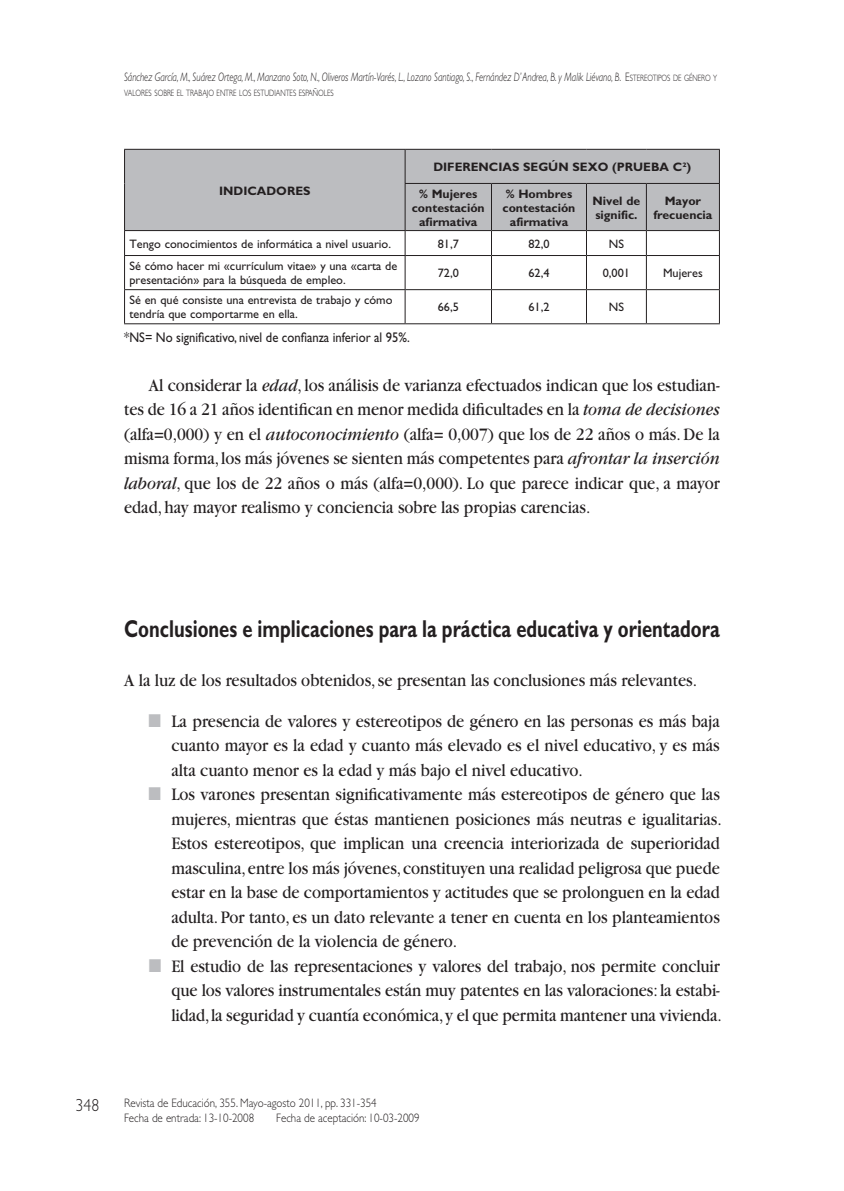
<style>
.page{position:relative;width:844px;height:1191px;background:#fff}
.page>*{position:absolute;margin:0;border:0;box-sizing:border-box;transform-origin:0 0}
.t1{font:700 24.5px "Gill Sans";color:#231f20;scale:.75 1}
.t2{font:18.38px/24.5px "Garamond";color:#231f20;text-align:justify;scale:.9 1}
.t3{font:300 17.5px "Gill Sans";color:#231f20;scale:.9 1}
.t4{font:14px "Gill Sans";color:#231f20;scale:.9 1}
.t5{font:12.25px/14px "Gill Sans";color:#231f20}
.t6{font:italic 300 12.25px "Gill Sans";color:#231f20;scale:.75 1}
.t7{font:700 12.25px/14px "Gill Sans";color:#231f20;text-align:center}
.t8{font:300 12.25px/14.7px "Gill Sans";color:#231f20;scale:.9 1}
.t9{font:300 9.1px "Gill Sans";color:#231f20;scale:.75 1}
.s1{font-style:normal}
.s2{font-style:normal;font-size:9.1px}
.s3{font-style:italic}
.s4{color:#bcbdc0}
</style>
<div class="page">
<div style="left:125px;top:150px;width:593px;height:80px;background:#bcbdc0"></div>
<hr style="left:124px;top:149px;width:281px;height:1px;background:#231f20">
<hr style="left:124px;top:150px;width:1px;height:33px;background:#231f20">
<hr style="left:124px;top:183px;width:1px;height:47px;background:#231f20">
<hr style="left:405px;top:149px;width:86px;height:1px;background:#231f20">
<hr style="left:404px;top:150px;width:1px;height:33px;background:#231f20">
<hr style="left:491px;top:149px;width:95px;height:1px;background:#231f20">
<hr style="left:586px;top:149px;width:60px;height:1px;background:#231f20">
<hr style="left:646px;top:149px;width:73px;height:1px;background:#231f20">
<hr style="left:718px;top:150px;width:1px;height:33px;background:#231f20">
<hr style="left:404px;top:183px;width:87px;height:1px;background:#231f20">
<hr style="left:404px;top:184px;width:1px;height:46px;background:#231f20">
<hr style="left:491px;top:183px;width:95px;height:1px;background:#231f20">
<hr style="left:491px;top:184px;width:1px;height:46px;background:#231f20">
<hr style="left:586px;top:183px;width:60px;height:1px;background:#231f20">
<hr style="left:586px;top:184px;width:1px;height:46px;background:#231f20">
<hr style="left:646px;top:183px;width:73px;height:1px;background:#231f20">
<hr style="left:645px;top:184px;width:1px;height:46px;background:#231f20">
<hr style="left:718px;top:184px;width:1px;height:46px;background:#231f20">
<hr style="left:124px;top:230px;width:281px;height:1px;background:#231f20">
<hr style="left:405px;top:230px;width:86px;height:1px;background:#231f20">
<hr style="left:491px;top:230px;width:95px;height:1px;background:#231f20">
<hr style="left:586px;top:230px;width:60px;height:1px;background:#231f20">
<hr style="left:646px;top:230px;width:73px;height:1px;background:#231f20">
<svg style="left:124px;top:231px;width:1px;height:24px"></svg>
<svg style="left:404px;top:231px;width:1px;height:24px"></svg>
<svg style="left:491px;top:231px;width:1px;height:24px"></svg>
<svg style="left:586px;top:231px;width:1px;height:24px"></svg>
<svg style="left:645px;top:231px;width:1px;height:24px"></svg>
<svg style="left:718px;top:231px;width:1px;height:24px"></svg>
<hr style="left:124px;top:255px;width:281px;height:1px;background:#231f20">
<hr style="left:124px;top:256px;width:1px;height:33px;background:#231f20">
<hr style="left:405px;top:255px;width:86px;height:1px;background:#231f20">
<hr style="left:404px;top:256px;width:1px;height:33px;background:#231f20">
<hr style="left:491px;top:255px;width:95px;height:1px;background:#231f20">
<hr style="left:491px;top:256px;width:1px;height:33px;background:#231f20">
<hr style="left:586px;top:255px;width:60px;height:1px;background:#231f20">
<hr style="left:586px;top:256px;width:1px;height:33px;background:#231f20">
<hr style="left:646px;top:255px;width:73px;height:1px;background:#231f20">
<hr style="left:645px;top:256px;width:1px;height:33px;background:#231f20">
<hr style="left:718px;top:256px;width:1px;height:33px;background:#231f20">
<hr style="left:124px;top:289px;width:281px;height:1px;background:#231f20">
<hr style="left:124px;top:290px;width:1px;height:33px;background:#231f20">
<hr style="left:405px;top:289px;width:86px;height:1px;background:#231f20">
<hr style="left:404px;top:290px;width:1px;height:33px;background:#231f20">
<hr style="left:491px;top:289px;width:95px;height:1px;background:#231f20">
<hr style="left:491px;top:290px;width:1px;height:33px;background:#231f20">
<hr style="left:586px;top:289px;width:60px;height:1px;background:#231f20">
<hr style="left:586px;top:290px;width:1px;height:33px;background:#231f20">
<hr style="left:646px;top:289px;width:73px;height:1px;background:#231f20">
<hr style="left:645px;top:290px;width:1px;height:33px;background:#231f20">
<hr style="left:718px;top:290px;width:1px;height:33px;background:#231f20">
<hr style="left:124px;top:323px;width:281px;height:1px;background:#231f20">
<hr style="left:405px;top:323px;width:86px;height:1px;background:#231f20">
<hr style="left:491px;top:323px;width:95px;height:1px;background:#231f20">
<hr style="left:586px;top:323px;width:60px;height:1px;background:#231f20">
<hr style="left:646px;top:323px;width:73px;height:1px;background:#231f20">
<p class="t6" style="left:124px;top:70px;width:792px">Sánchez García, M., Suárez Ortega, M., Manzano Soto, N., Oliveros Martín-Varés, L., Lozano Santiago, S., Fernández D’ Andrea, B. y Malik Liévano, B. <span class="s1">E</span><span class="s2">STEREOTIPOS DE GÉNERO Y</span></p>
<p class="t9" style="left:124px;top:87px;width:281px">VALORES SOBRE EL TRABAJO ENTRE LOS ESTUDIANTES ESPAÑOLES</p>
<p class="t7" style="left:219px;top:183px;width:14px">Indicadores</p>
<p class="t7" style="left:433px;top:160px;width:19px">Diferencias</p>
<p class="t7" style="left:523px;top:160px;width:9px">seg</p>
<p class="t7" style="left:548px;top:160px;width:42px">ún Sexo</p>
<p class="t7" style="left:612px;top:160px;width:15px">(prueba</p>
<p class="t7" style="left:672px;top:160px;width:20px">c²)</p>
<p class="t7" style="left:412px;top:186px;width:74px">% Mujeres contestación afirmativa</p>
<p class="t7" style="left:502px;top:186px;width:74px">% Hombres contestación afirmativa</p>
<p class="t7" style="left:592px;top:193px;width:49px;text-align:left">Nivel de signific.</p>
<p class="t7" style="left:653px;top:193px;width:61px">Mayor frecuencia</p>
<p class="t5" style="left:129px;top:237px;width:263px">Tengo conocimientos de informática a nivel usuario.</p>
<p class="t5" style="left:437px;top:237px;width:23px">81,7</p>
<p class="t5" style="left:528px;top:237px;width:23px">82,0</p>
<p class="t5" style="left:608px;top:237px;width:17px">NS</p>
<p class="t5" style="left:129px;top:259px;width:269px">Sé cómo hacer mi «currículum vitae» y una «carta de presentación» para la búsqueda de empleo.</p>
<p class="t5" style="left:437px;top:266px;width:23px">72,0</p>
<p class="t5" style="left:528px;top:266px;width:23px">62,4</p>
<p class="t5" style="left:602px;top:266px;width:29px">0,001</p>
<p class="t5" style="left:663px;top:266px;width:41px">Mujeres</p>
<p class="t5" style="left:129px;top:293px;width:264px">Sé en qué consiste una entrevista de trabajo y cómo tendría que comportarme en ella.</p>
<p class="t5" style="left:437px;top:300px;width:23px">66,5</p>
<p class="t5" style="left:528px;top:300px;width:23px">61,2</p>
<p class="t5" style="left:608px;top:300px;width:17px">NS</p>
<p class="t4" style="left:124px;top:329px;width:319px">*NS= No significativo, nivel de confianza inferior al 95%.</p>
<p class="t2" style="left:124px;top:373px;width:663px;text-indent:25px">Al considerar la <span class="s3">edad</span>, los análisis de varianza efectuados indican que los estudian&shy;tes de 16 a 21 años identifican en menor medida dificultades en la <span class="s3">toma de decisiones </span>(alfa=0,000) y en el <span class="s3">autoconocimiento</span> (alfa= 0,007) que los de 22 años o más. De la misma forma, los más jóvenes se sienten más competentes para <span class="s3">afrontar la inserción laboral</span>, que los de 22 años o más (alfa=0,000). Lo que parece indicar que, a mayor edad, hay mayor realismo y conciencia sobre las propias carencias.</p>
<h1 class="t1" style="left:124px;top:614px;width:795px">Conclusiones e implicaciones para la práctica educativa y orientadora</h1>
<p class="t2" style="left:124px;top:668px;width:638px">A la luz de los resultados obtenidos, se presentan las conclusiones más relevantes.</p>
<p class="t2" style="left:171px;top:709px;width:610px;text-indent:-23px"><span class="s4">■</span> La presencia de valores y estereotipos de género en las personas es más baja cuanto mayor es la edad y cuanto más elevado es el nivel educativo, y es más alta cuanto menor es la edad y más bajo el nivel educativo.</p>
<p class="t2" style="left:171px;top:782px;width:613px;text-indent:-23px"><span class="s4">■</span> Los varones presentan significativamente más estereotipos de género que las mujeres, mientras que éstas mantienen posiciones más neutras e igualitarias.<br>Estos estereotipos, que implican una creencia interiorizada de superioridad masculina, entre los más jóvenes, constituyen una realidad peligrosa que puede estar en la base de comportamientos y actitudes que se prolonguen en la edad adulta. Por tanto, es un dato relevante a tener en cuenta en los planteamientos de prevención de la violencia de género.</p>
<p class="t2" style="left:171px;top:954px;width:613px;text-indent:-23px"><span class="s4">■</span> El estudio de las representaciones y valores del trabajo, nos permite concluir que los valores instrumentales están muy patentes en las valoraciones: la estabi&shy;lidad, la seguridad y cuantía económica, y el que permita mantener una vivienda.</p>
<p class="t3" style="left:76px;top:1095px;width:28px">348</p>
<p class="t8" style="left:124px;top:1096px;width:282px">Revista de Educación, 355. Mayo-agosto 2011, pp. 331-354<br>Fecha de entrada: 13-10-2008</p>
<p class="t8" style="left:276px;top:1110px;width:161px">Fecha de aceptación: 10-03-2009</p>
</div>
